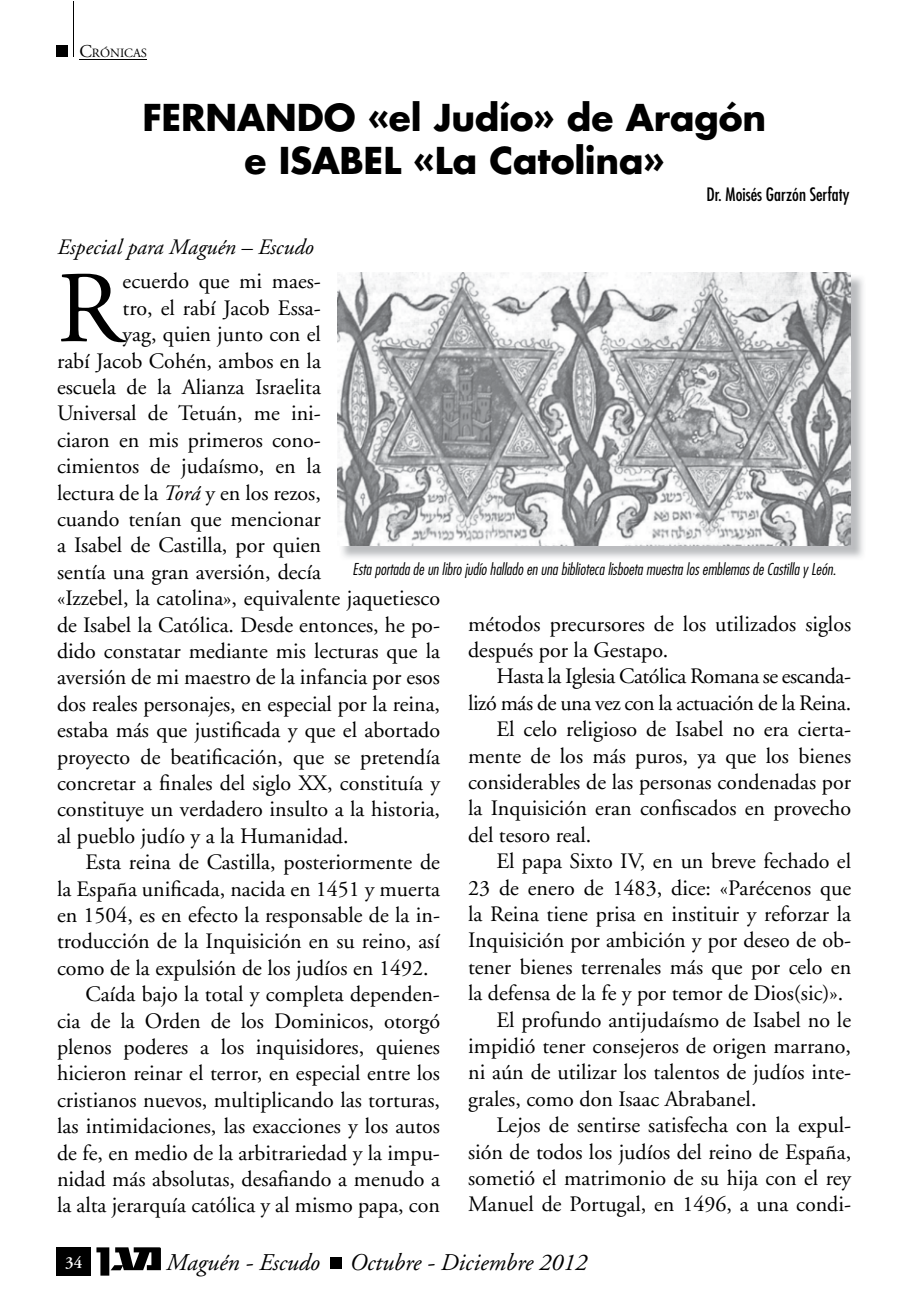
<style>
.page{position:relative;width:908px;height:1304px;background:#fff}
.page>*{position:absolute;margin:0;border:0;box-sizing:border-box;transform-origin:0 0}
.t1{font:101.6px "Adobe Garamond";color:#000}
.t2{font:700 36px/43.2px "Futura";letter-spacing:-.005em;color:#000;text-align:center}
.t3{font:italic 24px "Adobe Garamond";color:#000}
.t4{font:22px/26.4px "Adobe Garamond";color:#000}
.t5{font:22px "Adobe Garamond";letter-spacing:-.02em;color:#000}
.t6{font:italic 22px "Adobe Garamond";color:#000}
.t7{font:condensed 18px "Futura";color:#000}
.t8{font:600 17px "Adobe Garamond";color:#fff}
.t9{font:italic 300 condensed 16px "Futura";color:#000}
.t10{font:12.6px "Adobe Garamond";color:#000}
.s1{font-size:18px}
.s2{font-style:italic}
</style>
<div class="page">
<div style="left:57px;top:45px;width:11px;height:12px;background:#000"></div>
<hr style="left:73px;top:2px;width:1px;height:55px;background:#000">
<div style="left:57px;top:1247px;width:34px;height:29px;background:#000"></div>
<svg style="left:96px;top:1247px;width:65px;height:29px"></svg>
<div style="left:330px;top:1258px;width:11px;height:11px;background:#000"></div>
<hr style="left:79px;top:59px;width:68px;height:1px;background:#000">
<img style="left:342px;top:274px;width:521px;height:284px">
<img style="left:338px;top:272px;width:512px;height:274px">
<p class="t10" style="left:79px;top:46px;width:69px"><span class="s1">C</span>RÓNICAS</p>
<h2 class="t2" style="left:142px;top:96px;width:625px">FERNANDO «el Judío» de Aragón e ISABEL «La Catolina»</h2>
<p class="t7" style="left:706px;top:184px;width:144px">Dr. Moisés Garzón Serfaty</p>
<p class="t6" style="left:58px;top:235px;width:257px">Especial para Maguén – Escudo</p>
<p class="t4" style="left:123px;top:269px;width:200px">ecuerdo que mi maes-</p>
<p class="t4" style="left:123px;top:295px;width:200px">tro, el rabí Jacob Essa-</p>
<p class="t4" style="left:123px;top:321px;width:200px">yag, quien junto con el</p>
<p class="t4" style="left:57px;top:348px;width:265px">rabí Jacob Cohén, ambos en la</p>
<p class="t4" style="left:57px;top:374px;width:265px">escuela de la Alianza Israelita</p>
<p class="t4" style="left:57px;top:401px;width:265px">Universal de Tetuán, me ini-</p>
<p class="t4" style="left:57px;top:427px;width:265px">ciaron en mis primeros cono-</p>
<p class="t4" style="left:57px;top:453px;width:265px">cimientos de judaísmo, en la</p>
<p class="t4" style="left:57px;top:480px;width:265px">lectura de la <span class="s2">Torá</span> y en los rezos,</p>
<p class="t4" style="left:57px;top:506px;width:265px">cuando tenían que mencionar</p>
<p class="t4" style="left:57px;top:533px;width:265px">a Isabel de Castilla, por quien</p>
<p class="t4" style="left:57px;top:559px;width:265px">sentía una gran aversión, decía</p>
<p class="t4" style="left:57px;top:585px;width:384px">«Izzebel, la catolina», equivalente jaquetiesco</p>
<p class="t4" style="left:57px;top:612px;width:384px">de Isabel la Católica. Desde entonces, he po-</p>
<p class="t4" style="left:57px;top:638px;width:384px">dido constatar mediante mis lecturas que la</p>
<p class="t4" style="left:57px;top:665px;width:384px">aversión de mi maestro de la infancia por esos</p>
<p class="t4" style="left:57px;top:691px;width:384px">dos reales personajes, en especial por la reina,</p>
<p class="t4" style="left:57px;top:717px;width:384px">estaba más que justificada y que el abortado</p>
<p class="t4" style="left:57px;top:744px;width:384px">proyecto de beatificación, que se pretendía</p>
<p class="t4" style="left:57px;top:770px;width:384px">concretar a finales del siglo XX, constituía y</p>
<p class="t4" style="left:57px;top:797px;width:384px">constituye un verdadero insulto a la historia,</p>
<p class="t4" style="left:57px;top:823px;width:293px">al pueblo judío y a la Humanidad.</p>
<p class="t4" style="left:85px;top:849px;width:356px">Esta reina de Castilla, posteriormente de</p>
<p class="t4" style="left:57px;top:876px;width:384px">la España unificada, nacida en 1451 y muerta</p>
<p class="t4" style="left:57px;top:902px;width:384px">en 1504, es en efecto la responsable de la in-</p>
<p class="t4" style="left:57px;top:929px;width:384px">troducción de la Inquisición en su reino, así</p>
<p class="t4" style="left:57px;top:955px;width:373px">como de la expulsión de los judíos en 1492.</p>
<p class="t4" style="left:85px;top:981px;width:356px">Caída bajo la total y completa dependen-</p>
<p class="t4" style="left:57px;top:1008px;width:384px">cia de la Orden de los Dominicos, otorgó</p>
<p class="t4" style="left:57px;top:1034px;width:384px">plenos poderes a los inquisidores, quienes</p>
<p class="t4" style="left:57px;top:1061px;width:384px">hicieron reinar el terror, en especial entre los</p>
<p class="t4" style="left:57px;top:1087px;width:384px">cristianos nuevos, multiplicando las torturas,</p>
<p class="t4" style="left:57px;top:1113px;width:384px">las intimidaciones, las exacciones y los autos</p>
<p class="t4" style="left:57px;top:1140px;width:384px">de fe, en medio de la arbitrariedad y la impu-</p>
<p class="t4" style="left:57px;top:1166px;width:384px">nidad más absolutas, desafiando a menudo a</p>
<p class="t4" style="left:57px;top:1193px;width:384px">la alta jerarquía católica y al mismo papa, con</p>
<h1 class="t1" style="left:57px;top:255px;width:67px">R</h1>
<p class="t9" style="left:352px;top:559px;width:485px">Esta portada de un libro judío hallado en una biblioteca lisboeta muestra los emblemas de Castilla y León.</p>
<p class="t4" style="left:468px;top:611px;width:384px">métodos precursores de los utilizados siglos después por la Gestapo.</p>
<p class="t5" style="left:496px;top:665px;width:356px">Hasta la Iglesia Católica Romana se escanda-</p>
<p class="t5" style="left:468px;top:691px;width:384px">lizó más de una vez con la actuación de la Reina.</p>
<p class="t4" style="left:496px;top:717px;width:356px">El celo religioso de Isabel no era cierta-</p>
<p class="t4" style="left:468px;top:743px;width:384px">mente de los más puros, ya que los bienes</p>
<p class="t4" style="left:468px;top:769px;width:384px">considerables de las personas condenadas por</p>
<p class="t4" style="left:468px;top:796px;width:384px">la Inquisición eran confiscados en provecho</p>
<p class="t4" style="left:468px;top:822px;width:125px">del tesoro real.</p>
<p class="t4" style="left:496px;top:849px;width:356px">El papa Sixto IV, en un breve fechado el</p>
<p class="t4" style="left:468px;top:875px;width:384px">23 de enero de 1483, dice: «Parécenos que</p>
<p class="t4" style="left:468px;top:901px;width:384px">la Reina tiene prisa en instituir y reforzar la</p>
<p class="t4" style="left:468px;top:928px;width:384px">Inquisición por ambición y por deseo de ob-</p>
<p class="t4" style="left:468px;top:954px;width:384px">tener bienes terrenales más que por celo en</p>
<p class="t4" style="left:468px;top:981px;width:376px">la defensa de la fe y por temor de Dios(sic)».</p>
<p class="t4" style="left:496px;top:1007px;width:356px">El profundo antijudaísmo de Isabel no le</p>
<p class="t4" style="left:468px;top:1033px;width:384px">impidió tener consejeros de origen marrano,</p>
<p class="t4" style="left:468px;top:1060px;width:384px">ni aún de utilizar los talentos de judíos inte-</p>
<p class="t4" style="left:468px;top:1086px;width:290px">grales, como don Isaac Abrabanel.</p>
<p class="t4" style="left:496px;top:1113px;width:356px">Lejos de sentirse satisfecha con la expul-</p>
<p class="t4" style="left:468px;top:1139px;width:384px">sión de todos los judíos del reino de España,</p>
<p class="t4" style="left:468px;top:1165px;width:384px">sometió el matrimonio de su hija con el rey</p>
<p class="t4" style="left:468px;top:1192px;width:384px">Manuel de Portugal, en 1496, a una condi-</p>
<p class="t8" style="left:65px;top:1253px;width:19px">34</p>
<p class="t3" style="left:166px;top:1250px;width:422px">Maguén - Escudo Octubre - Diciembre 2012</p>
</div>
